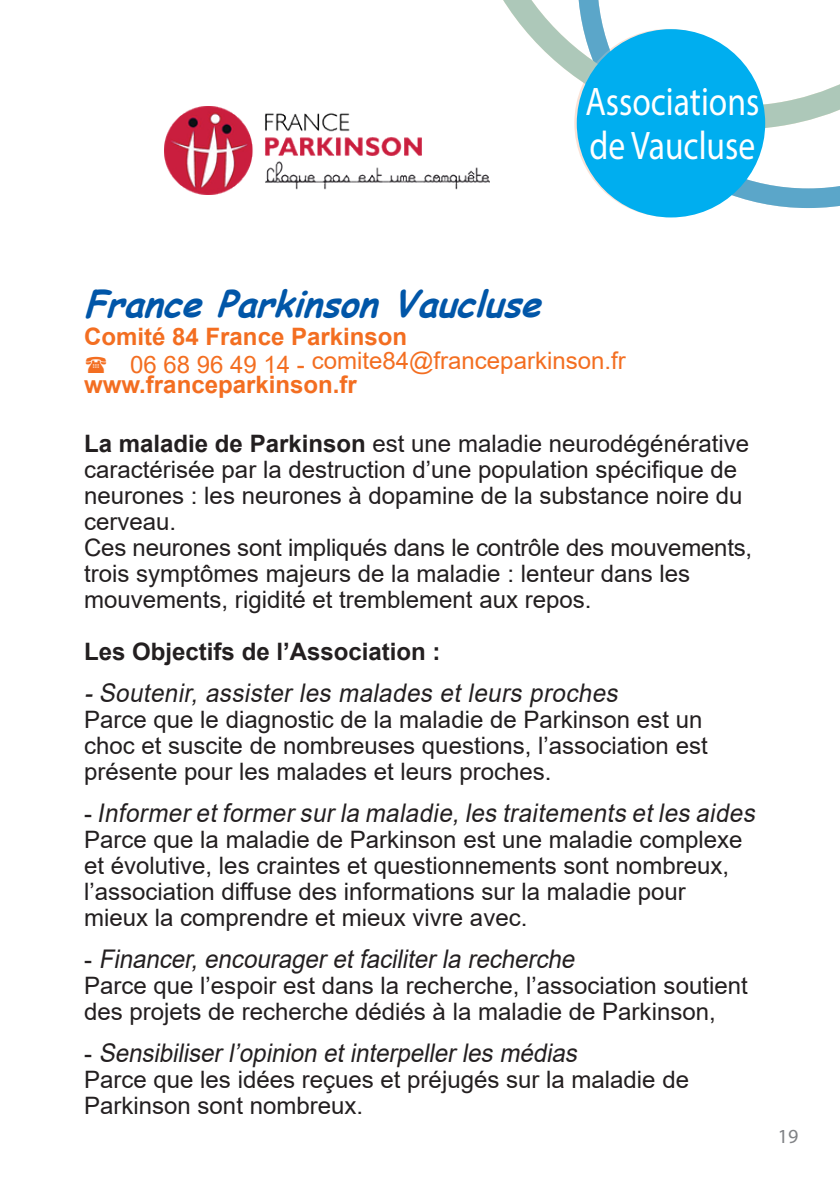
<style>
.page{position:relative;width:840px;height:1191px;background:#fff}
.page>*{position:absolute;margin:0;border:0;box-sizing:border-box;transform-origin:0 0}
.t1{font:40px/44px "Myriad Pro";color:#fff;scale:.84 1}
.t2{font:italic 700 36px "Comic Sans MS";color:#0156a8}
.t3{font:italic 25.6px "Arial";color:#231f20;scale:.93 1}
.t4{font:24px/26px "Arial";color:#231f20}
.t5{font:700 24px "Arial";color:#f36e21}
.t6{font:24px "Arial";color:#f36e21}
.t7{font:700 24px "Arial";color:#231f20}
.t8{font:20px "Myriad Pro";color:#808285}
.s1{font-weight:700}
.s2{font-style:normal;font-size:24px}
</style>
<div class="page">
<img style="left:164px;top:107px;width:325px;height:88px">
<svg style="left:576px;top:141px;width:263px;height:69px"></svg>
<svg style="left:458px;top:0;width:381px;height:141px"></svg>
<div style="left:576px;top:29px;width:188px;height:188px;background:#00aeef;border-radius:50%"></div>
<h1 class="t1" style="left:585px;top:79px;width:208px">Associations de Vaucluse</h1>
<h2 class="t2" style="left:84px;top:277px;width:472px">FranceParkinsonVaucluse</h2>
<p class="t5" style="left:84px;top:319px;width:324px">Comité 84 France Parkinson</p>
<p class="t6" style="left:130px;top:344px;width:497px">06 68 96 49 14 - comite84@franceparkinson.fr</p>
<p class="t5" style="left:84px;top:368px;width:274px">www.franceparkinson.fr</p>
<p class="t4" style="left:84px;top:430px;width:669px"><span class="s1">La maladie de Parkinson</span> est une maladie neurodégénérative caractérisée par la destruction d’une population spécifique de neurones : les neurones à dopamine de la substance noire du cerveau.<br>Ces neurones sont impliqués dans le contrôle des mouvements, trois symptômes majeurs de la maladie : lenteur dans les mouvements, rigidité et tremblement aux repos.</p>
<p class="t7" style="left:84px;top:634px;width:358px">Les Objectifs de l’Association :</p>
<p class="t3" style="left:84px;top:675px;width:581px">-Soutenir, assister les malades et leurs proches</p>
<p class="t4" style="left:84px;top:706px;width:624px">Parce que le diagnostic de la maladie de Parkinson est un choc et suscite de nombreuses questions, l’association est présente pour les malades et leurs proches.</p>
<p class="t3" style="left:84px;top:795px;width:729px"><span class="s2">-</span> Informeretformersurla maladie,les traitements etles aides</p>
<p class="t4" style="left:84px;top:826px;width:659px">Parce que la maladie de Parkinson est une maladie complexe et évolutive, les craintes et questionnements sont nombreux, l’association diffuse des informations sur la maladie pour mieux la comprendre et mieux vivre avec.</p>
<p class="t3" style="left:84px;top:941px;width:535px"><span class="s2">-</span> Financer,encourageretfaciliterla recherche</p>
<p class="t4" style="left:84px;top:972px;width:664px">Parce que l’espoir est dans la recherche, l’association soutient des projets de recherche dédiés à la maladie de Parkinson,</p>
<p class="t3" style="left:84px;top:1035px;width:537px"><span class="s2">-</span> Sensibiliserl’opinion etinterpellerles médias</p>
<p class="t4" style="left:84px;top:1066px;width:606px">Parce que les idées reçues et préjugés sur la maladie de<br>Parkinson sont nombreux.</p>
<p class="t8" style="left:777px;top:1124px;width:22px">19</p>
</div>
